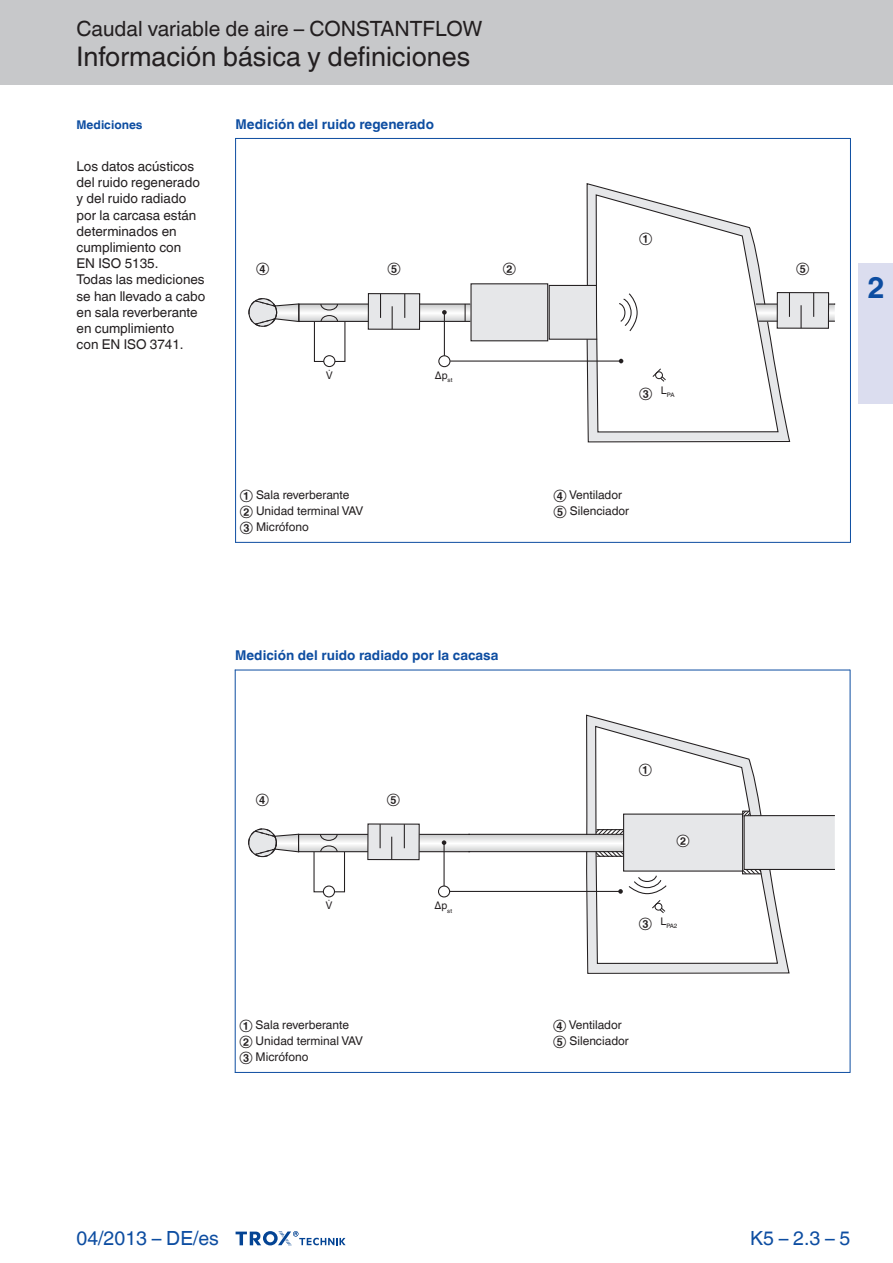
<style>
.page{position:relative;width:893px;height:1263px;background:#fff}
.page>*{position:absolute;margin:0;border:0;box-sizing:border-box;transform-origin:0 0}
.Register-Tab-Ziffern{font:700 30px "TROX Helvetica";color:#0d4da1}
.Navigation_2{font:27px "TROX Helvetica";color:#231f20}
.Navigation_1{font:21px "TROX Helvetica";color:#231f20}
.country{font:19.5px "TROX Helvetica";color:#0d4da1}
.pagina_li-re{font:19.5px "TROX Helvetica";color:#0d4da1}
.descr_txt_section_pa{font:13.5px/16.2px "TROX Helvetica";color:#231f20}
.Standard_oben_links{font:700 13.5px "TROX Helvetica";color:#0d4da1}
._30_graphic_index{font:12px "TROX Helvetica";color:#231f20}
.marg_title_blue{font:700 12px "TROX Helvetica";color:#0d4da1}
.t1{font:10.5px "TROX Helvetica";color:#231f20}
.t2{font:6.15px "TROX Helvetica";color:#231f20}
</style>
<div class="page">
<div style="left:0;top:0;width:893px;height:85px;background:#c7c8ca"></div>
<svg style="left:236px;top:1231px;width:110px;height:15px"></svg>
<div style="left:859px;top:264px;width:34px;height:140px;background:#dbddef"></div>
<div style="left:471px;top:284px;width:77px;height:57px;background:#e6e7e9"></div>
<div style="left:549px;top:285px;width:44px;height:54px;background:#e6e7e9"></div>
<div style="left:470px;top:283px;width:78px;height:58px;border:1px solid #231f20"></div>
<div style="left:549px;top:285px;width:49px;height:55px;border:1px solid #231f20"></div>
<div style="left:248px;top:298px;width:29px;height:29px;border:1px solid #231f20;border-radius:50%"></div>
<div style="left:368px;top:293px;width:52px;height:37px;border:1px solid #231f20"></div>
<svg style="left:249px;top:294px;width:222px;height:68px"></svg>
<div style="left:438px;top:355px;width:12px;height:12px;border:1px solid #231f20;border-radius:50%"></div>
<hr style="left:444px;top:312px;width:1px;height:44px;background:#231f20">
<hr style="left:450px;top:360px;width:171px;height:2px;background:#231f20">
<div style="left:323px;top:355px;width:12px;height:12px;border:1px solid #231f20;border-radius:50%"></div>
<svg style="left:586px;top:184px;width:250px;height:259px"></svg>
<hr style="left:235px;top:138px;width:1px;height:405px;background:#0d4da1">
<hr style="left:850px;top:138px;width:1px;height:405px;background:#0d4da1">
<hr style="left:235px;top:138px;width:615px;height:1px;background:#0d4da1">
<hr style="left:235px;top:542px;width:615px;height:1px;background:#0d4da1">
<svg style="left:471px;top:835px;width:114px;height:16px"></svg>
<hr style="left:468px;top:851px;width:155px;height:1px;background:#231f20">
<hr style="left:468px;top:834px;width:155px;height:1px;background:#231f20">
<div style="left:248px;top:828px;width:29px;height:29px;border:1px solid #231f20;border-radius:50%"></div>
<svg style="left:585px;top:715px;width:177px;height:259px"></svg>
<svg style="left:249px;top:824px;width:221px;height:69px"></svg>
<div style="left:438px;top:885px;width:12px;height:12px;border:1px solid #231f20;border-radius:50%"></div>
<hr style="left:443px;top:842px;width:2px;height:44px;background:#231f20">
<hr style="left:450px;top:891px;width:171px;height:1px;background:#231f20">
<div style="left:323px;top:885px;width:12px;height:12px;border:1px solid #231f20;border-radius:50%"></div>
<svg style="left:595px;top:726px;width:240px;height:238px"></svg>
<div style="left:677px;top:835px;width:12px;height:12px;background:#fff;border-radius:50%"></div>
<hr style="left:235px;top:670px;width:1px;height:403px;background:#0d4da1">
<hr style="left:850px;top:670px;width:1px;height:403px;background:#0d4da1">
<hr style="left:235px;top:670px;width:615px;height:1px;background:#0d4da1">
<hr style="left:235px;top:1072px;width:615px;height:1px;background:#0d4da1">
<p class="Navigation_1" style="left:77px;top:17px;width:407px">Caudal variable de aire – CONSTANTFLOW</p>
<p class="Navigation_2" style="left:77px;top:41px;width:395px">Información básica y definiciones</p>
<p class="marg_title_blue" style="left:77px;top:117px;width:68px">Mediciones</p>
<p class="descr_txt_section_pa" style="left:77px;top:158px;width:125px">Los datos acústicos del ruido regenerado</p>
<p class="descr_txt_section_pa" style="left:77px;top:191px;width:111px">y del ruido radiado</p>
<p class="descr_txt_section_pa" style="left:77px;top:207px;width:121px">por la carcasa están determinados en cumplimiento con<br>EN ISO 5135.</p>
<p class="descr_txt_section_pa" style="left:77px;top:272px;width:130px">Todas las mediciones se han llevado a cabo en sala reverberante en cumplimiento</p>
<p class="descr_txt_section_pa" style="left:77px;top:336px;width:109px">con EN ISO 3741.</p>
<p class="Standard_oben_links" style="left:236px;top:116px;width:200px">Medición del ruido regenerado</p>
<p class="_30_graphic_index" style="left:639px;top:231px;width:15px">①</p>
<p class="_30_graphic_index" style="left:256px;top:261px;width:15px">④</p>
<p class="_30_graphic_index" style="left:387px;top:261px;width:15px">⑤</p>
<p class="_30_graphic_index" style="left:503px;top:261px;width:15px">②</p>
<p class="_30_graphic_index" style="left:796px;top:261px;width:15px">⑤</p>
<p class="t1" style="left:435px;top:369px;width:19px">Δp<sub>st</sub></p>
<p class="_30_graphic_index" style="left:639px;top:386px;width:15px">③</p>
<p class="t2" style="left:661px;top:391px;width:15px"><sup>L</sup>PA</p>
<p class="_30_graphic_index" style="left:240px;top:488px;width:111px">① Sala reverberante</p>
<p class="_30_graphic_index" style="left:240px;top:504px;width:125px">② Unidad terminal VAV</p>
<p class="_30_graphic_index" style="left:240px;top:520px;width:70px">③ Micrófono</p>
<p class="_30_graphic_index" style="left:554px;top:488px;width:70px">④ Ventilador</p>
<p class="_30_graphic_index" style="left:554px;top:504px;width:77px">⑤ Silenciador</p>
<p class="Standard_oben_links" style="left:235px;top:648px;width:265px">Medición del ruido radiado por la cacasa</p>
<p class="_30_graphic_index" style="left:256px;top:791px;width:15px">④</p>
<p class="_30_graphic_index" style="left:387px;top:791px;width:15px">⑤</p>
<p class="t1" style="left:434px;top:899px;width:19px">Δp<sub>st</sub></p>
<p class="_30_graphic_index" style="left:239px;top:1018px;width:111px">① Sala reverberante</p>
<p class="_30_graphic_index" style="left:239px;top:1034px;width:125px">② Unidad terminal VAV</p>
<p class="_30_graphic_index" style="left:239px;top:1050px;width:70px">③ Micrófono</p>
<p class="_30_graphic_index" style="left:639px;top:761px;width:15px">①</p>
<p class="_30_graphic_index" style="left:676px;top:833px;width:15px">②</p>
<p class="_30_graphic_index" style="left:639px;top:916px;width:15px">③</p>
<p class="t2" style="left:660px;top:923px;width:19px"><sup>L</sup>PA2</p>
<p class="_30_graphic_index" style="left:553px;top:1018px;width:70px">④ Ventilador</p>
<p class="_30_graphic_index" style="left:553px;top:1034px;width:77px">⑤ Silenciador</p>
<p class="Register-Tab-Ziffern" style="left:867px;top:270px;width:19px">2</p>
<p class="country" style="left:77px;top:1227px;width:144px">04/2013 – DE/es</p>
<p class="pagina_li-re" style="left:750px;top:1227px;width:102px">K5 – 2.3 – 5</p>
</div>
